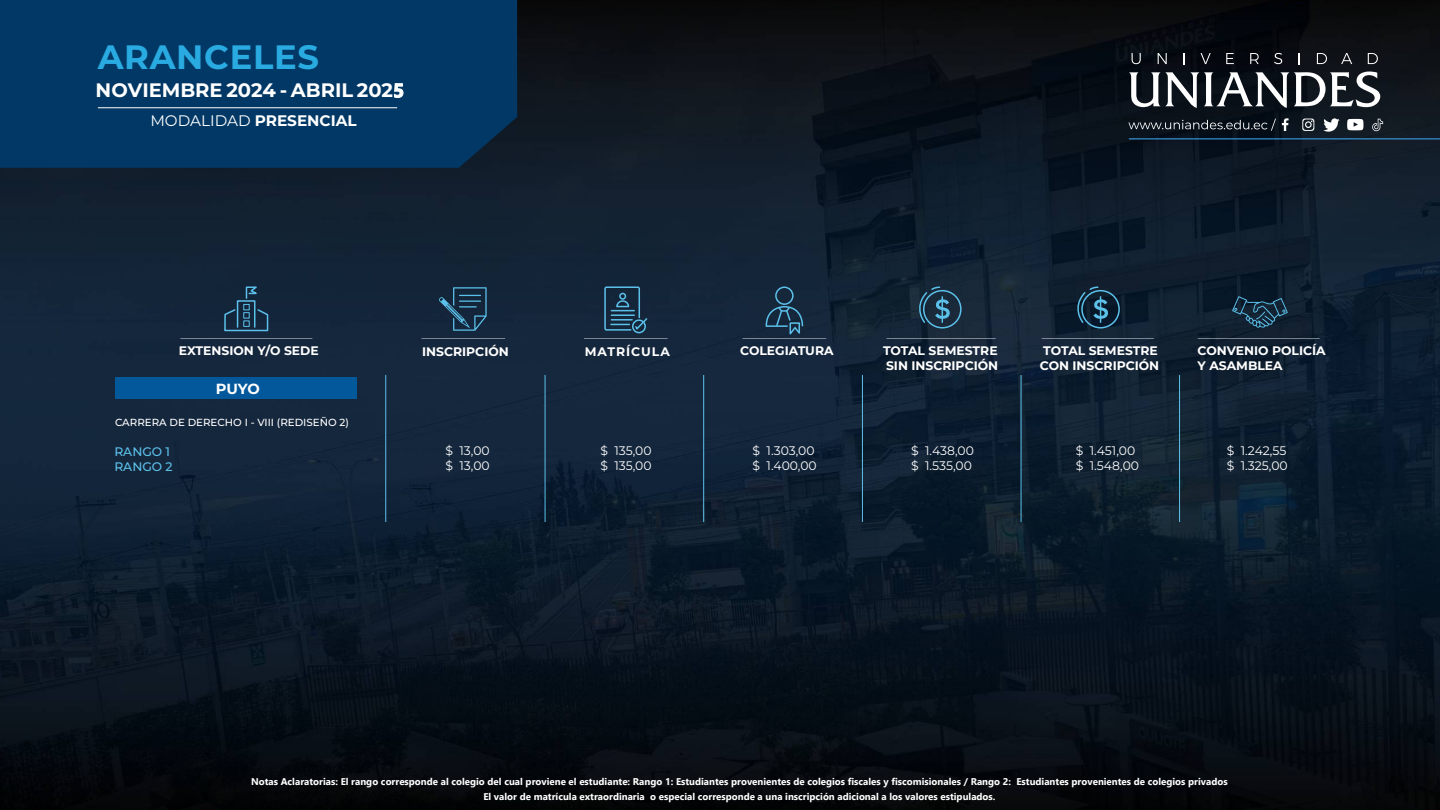
<style>
.page{position:relative;width:1440px;height:810px;background:#fff}
.page>*{position:absolute;margin:0;border:0;box-sizing:border-box;transform-origin:0 0}
.t1{font:700 33.75px "Montserrat";letter-spacing:.02em;color:#29abe2}
.t2{font:100 19.5px "Montserrat";color:#fff}
.t3{font:100 15.3px "Montserrat";color:#fff}
.t4{font:100 14.7px "Montserrat";color:#fff}
.t5{font:100 12.38px/14.9px "Montserrat";color:#fff}
.t6{font:12.38px/14.9px "Montserrat";color:#fff}
.t7{font:100 12.38px/14.9px "Montserrat";color:#5cc1ea}
.t8{font:100 12.38px "Montserrat";letter-spacing:.08em;color:#fff}
.t9{font:100 10.27px "Montserrat";color:#fff}
.t10{font:700 9.75px/14.5px "Gadugi";color:#fff;text-align:center}
.s1{font-family:"Leelawadee UI";font-weight:700}
.s2{font-weight:400}
</style>
<div class="page">
<img style="left:0;top:0;width:1440px;height:810px">
<div style="left:0;top:0;width:517px;height:168px;background:#023865"></div>
<hr style="left:98px;top:107px;width:299px;height:1px;background:#fff">
<svg style="left:1132px;top:53px;width:9px;height:11px"></svg>
<svg style="left:1158px;top:53px;width:9px;height:11px"></svg>
<svg style="left:1201px;top:53px;width:10px;height:11px"></svg>
<svg style="left:1226px;top:53px;width:8px;height:11px"></svg>
<svg style="left:1250px;top:53px;width:9px;height:11px"></svg>
<svg style="left:1274px;top:53px;width:8px;height:11px"></svg>
<svg style="left:1317px;top:53px;width:10px;height:11px"></svg>
<svg style="left:1341px;top:53px;width:11px;height:11px"></svg>
<svg style="left:1368px;top:53px;width:10px;height:11px"></svg>
<svg style="left:1129px;top:72px;width:251px;height:36px"></svg>
<svg style="left:1128px;top:119px;width:148px;height:12px;background:#2e353d"></svg>
<svg style="left:1282px;top:118px;width:7px;height:13px"></svg>
<svg style="left:1302px;top:119px;width:12px;height:12px"></svg>
<svg style="left:1323px;top:118px;width:17px;height:14px"></svg>
<svg style="left:1372px;top:119px;width:11px;height:12px"></svg>
<svg style="left:1347px;top:119px;width:16px;height:11px"></svg>
<hr style="left:1129px;top:138px;width:311px;height:2px;background:#3fa9f5">
<hr style="left:1021px;top:375px;width:1px;height:147px;background:#5cc1ea">
<hr style="left:1179px;top:375px;width:1px;height:147px;background:#5cc1ea">
<hr style="left:862px;top:375px;width:1px;height:147px;background:#5cc1ea">
<hr style="left:703px;top:375px;width:1px;height:147px;background:#5cc1ea">
<hr style="left:545px;top:375px;width:1px;height:147px;background:#5cc1ea">
<hr style="left:386px;top:375px;width:1px;height:147px;background:#5cc1ea">
<div style="left:116px;top:377px;width:241px;height:21px;background:#03589c"></div>
<svg style="left:1232px;top:296px;width:56px;height:32px;background:#1b394d"></svg>
<div style="left:775px;top:287px;width:19px;height:18px;border:2px solid #5cc1ea;border-radius:50%"></div>
<svg style="left:765px;top:306px;width:39px;height:32px"></svg>
<div style="left:632px;top:319px;width:14px;height:14px;border:2px solid #5cc1ea;border-radius:50%"></div>
<svg style="left:604px;top:286px;width:45px;height:45px;background:#244861"></svg>
<div style="left:619px;top:293px;width:7px;height:7px;border:2px solid #5cc1ea;border-radius:50%"></div>
<svg style="left:439px;top:287px;width:48px;height:44px;background:#21435c"></svg>
<svg style="left:223px;top:308px;width:46px;height:24px"></svg>
<div style="left:237px;top:300px;width:18px;height:28px;border:2px solid #5cc1ea"></div>
<svg style="left:245px;top:286px;width:17px;height:14px"></svg>
<div style="left:243px;top:304px;width:7px;height:6px;border:1px solid #5cc1ea"></div>
<div style="left:243px;top:312px;width:7px;height:7px;border:1px solid #5cc1ea"></div>
<div style="left:243px;top:321px;width:7px;height:6px;border:1px solid #5cc1ea"></div>
<div style="left:923px;top:290px;width:39px;height:39px;border:2px solid #5cc1ea;border-radius:50%"></div>
<svg style="left:913px;top:286px;width:37px;height:38px"></svg>
<div style="left:1081px;top:290px;width:39px;height:39px;border:2px solid #5cc1ea;border-radius:50%"></div>
<svg style="left:1071px;top:286px;width:37px;height:38px"></svg>
<hr style="left:180px;top:338px;width:132px;height:1px;background:#fff">
<hr style="left:886px;top:338px;width:110px;height:1px;background:#fff">
<hr style="left:1042px;top:338px;width:112px;height:1px;background:#fff">
<hr style="left:1198px;top:338px;width:122px;height:1px;background:#fff">
<hr style="left:422px;top:338px;width:83px;height:1px;background:#fff">
<hr style="left:584px;top:338px;width:84px;height:1px;background:#fff">
<hr style="left:743px;top:338px;width:83px;height:1px;background:#fff">
<h1 class="t1" style="left:98px;top:33px;width:223px">ARANCELES</h1>
<h2 class="t2" style="left:96px;top:77px;width:310px">NOVIEMBRE 2024 - ABRIL 202<span class="s1">5</span></h2>
<h3 class="t3" style="left:150px;top:111px;width:208px"><span class="s2">MODALIDAD</span> PRESENCIAL</h3>
<p class="t5" style="left:179px;top:343px;width:141px">EXTENSION Y/O SEDE</p>
<p class="t5" style="left:422px;top:344px;width:88px">INSCRIPCIÓN</p>
<p class="t8" style="left:585px;top:344px;width:87px">MATRÍCULA</p>
<p class="t5" style="left:740px;top:343px;width:95px">COLEGIATURA</p>
<p class="t5" style="left:883px;top:343px;width:117px">TOTAL SEMESTRE<br>SIN INSCRIPCIÓN</p>
<p class="t5" style="left:1040px;top:343px;width:121px">TOTAL SEMESTRE<br>CON INSCRIPCIÓN</p>
<p class="t5" style="left:1198px;top:343px;width:130px">CONVENIO POLICÍA<br>Y ASAMBLEA</p>
<h3 class="t4" style="left:216px;top:379px;width:45px">PUYO</h3>
<p class="t9" style="left:115px;top:416px;width:235px">CARRERA DE DERECHO I - VIII (REDISEÑO 2)</p>
<p class="t7" style="left:114px;top:444px;width:60px">RANGO 1<br>RANGO 2</p>
<p class="t6" style="left:445px;top:443px;width:46px">$ 13,00 $ 13,00</p>
<p class="t6" style="left:600px;top:443px;width:53px">$ 135,00 $ 135,00</p>
<p class="t6" style="left:753px;top:443px;width:66px">$ 1.303,00 $ 1.400,00</p>
<p class="t6" style="left:911px;top:443px;width:64px">$ 1.438,00 $ 1.535,00</p>
<p class="t6" style="left:1076px;top:443px;width:65px">$ 1.451,00 $ 1.548,00</p>
<p class="t6" style="left:1227px;top:443px;width:63px">$ 1.242,55 $ 1.325,00</p>
<p class="t10" style="left:251px;top:774px;width:978px">Notas Aclaratorias: El rango corresponde al colegio del cual proviene el estudiante: Rango 1: Estudiantes provenientes de colegios fiscales y fiscomisionales / Rango 2: Estudiantes provenientes de colegios privados<br>El valor de matrícula extraordinaria o especial corresponde a una inscripción adicional a los valores estipulados.</p>
</div>
